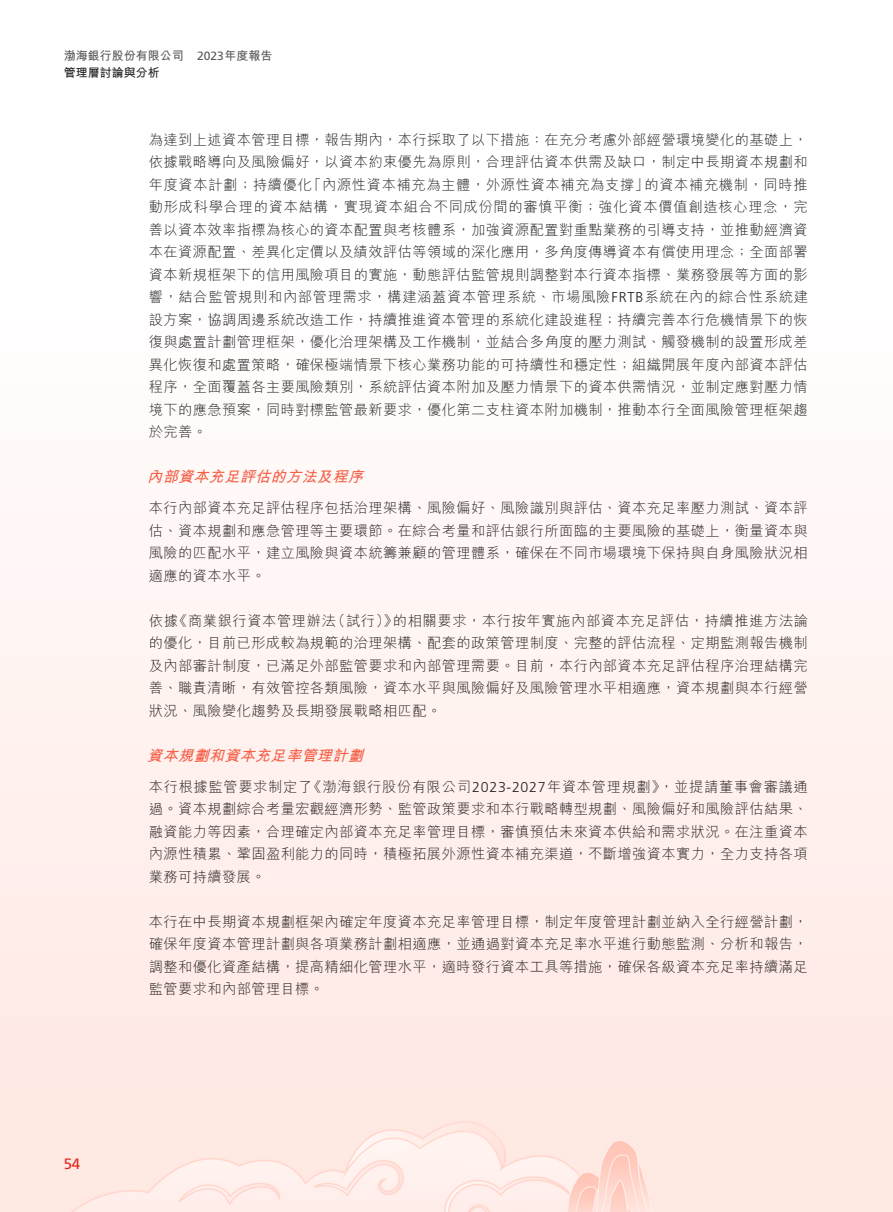
<style>
.page{position:relative;width:893px;height:1212px;background:#fff}
.page>*{position:absolute;margin:0;border:0;box-sizing:border-box;transform-origin:0 0}
.t1{font:italic 700 15px "M Hei HK";color:#f55f46}
.t2{font:15px "Frutiger LT Std";color:#e72419}
.t3{font:300 14.25px/22.5px "M Hei HK";letter-spacing:.03em;color:#231f20;text-align:justify}
.t4{font:700 12px "M Hei HK";color:#57585a}
.t5{font:700 12px "M Hei HK";color:#231f20}
.s1{font-family:"Frutiger LT Std";font-weight:400}
.s2{font-family:"Frutiger LT Std"}
</style>
<div class="page">
<div style="left:0;top:600px;width:893px;height:612px;background:#ffeeeb"></div>
<p class="t4" style="left:64px;top:46px;width:210px">渤海銀行股份有限公司 <span class="s1">2023</span>年度報告</p>
<p class="t5" style="left:64px;top:63px;width:97px">管理層討論與分析</p>
<p class="t2" style="left:64px;top:1155px;width:18px">54</p>
<p class="t3" style="left:149px;top:128px;width:661px">為達到上述資本管理目標，報告期內，本行採取了以下措施：在充分考慮外部經營環境變化的基礎上，依據戰略導向及風險偏好，以資本約束優先為原則，合理評估資本供需及缺口，制定中長期資本規劃和年度資本計劃；持續優化「內源性資本補充為主體，外源性資本補充為支撐」的資本補充機制，同時推動形成科學合理的資本結構，實現資本組合不同成份間的審慎平衡；強化資本價值創造核心理念，完善以資本效率指標為核心的資本配置與考核體系，加強資源配置對重點業務的引導支持，並推動經濟資本在資源配置、差異化定價以及績效評估等領域的深化應用，多角度傳導資本有償使用理念；全面部署資本新規框架下的信用風險項目的實施，動態評估監管規則調整對本行資本指標、業務發展等方面的影響，結合監管規則和內部管理需求，構建涵蓋資本管理系統、市場風險<span class="s2">FRTB</span>系統在內的綜合性系統建設方案，協調周邊系統改造工作，持續推進資本管理的系統化建設進程；持續完善本行危機情景下的恢復與處置計劃管理框架，優化治理架構及工作機制，並結合多角度的壓力測試、觸發機制的設置形成差異化恢復和處置策略，確保極端情景下核心業務功能的可持續性和穩定性；組織開展年度內部資本評估程序，全面覆蓋各主要風險類別，系統評估資本附加及壓力情景下的資本供需情況，並制定應對壓力情境下的應急預案，同時對標監管最新要求，優化第二支柱資本附加機制，推動本行全面風險管理框架趨於完善。</p>
<p class="t1" style="left:147px;top:466px;width:222px">內部資本充足評估的方法及程序</p>
<p class="t3" style="left:149px;top:496px;width:660px">本行內部資本充足評估程序包括治理架構、風險偏好、風險識別與評估、資本充足率壓力測試、資本評估、資本規劃和應急管理等主要環節。在綜合考量和評估銀行所面臨的主要風險的基礎上，衡量資本與風險的匹配水平，建立風險與資本統籌兼顧的管理體系，確保在不同市場環境下保持與自身風險狀況相適應的資本水平。</p>
<p class="t3" style="left:149px;top:609px;width:661px">依據《商業銀行資本管理辦法（試行）》的相關要求，本行按年實施內部資本充足評估，持續推進方法論的優化，目前已形成較為規範的治理架構、配套的政策管理制度、完整的評估流程、定期監測報告機制及內部審計制度，已滿足外部監管要求和內部管理需要。目前，本行內部資本充足評估程序治理結構完善、職責清晰，有效管控各類風險，資本水平與風險偏好及風險管理水平相適應，資本規劃與本行經營狀況、風險變化趨勢及長期發展戰略相匹配。</p>
<p class="t1" style="left:147px;top:744px;width:222px">資本規劃和資本充足率管理計劃</p>
<p class="t3" style="left:149px;top:775px;width:661px">本行根據監管要求制定了《渤海銀行股份有限公司<span class="s2">2023-2027</span>年資本管理規劃》，並提請董事會審議通過。資本規劃綜合考量宏觀經濟形勢、監管政策要求和本行戰略轉型規劃、風險偏好和風險評估結果、融資能力等因素，合理確定內部資本充足率管理目標，審慎預估未來資本供給和需求狀況。在注重資本內源性積累、鞏固盈利能力的同時，積極拓展外源性資本補充渠道，不斷增強資本實力，全力支持各項業務可持續發展。</p>
<p class="t3" style="left:149px;top:910px;width:660px">本行在中長期資本規劃框架內確定年度資本充足率管理目標，制定年度管理計劃並納入全行經營計劃，確保年度資本管理計劃與各項業務計劃相適應，並通過對資本充足率水平進行動態監測、分析和報告，調整和優化資產結構，提高精細化管理水平，適時發行資本工具等措施，確保各級資本充足率持續滿足監管要求和內部管理目標。</p>
</div>
